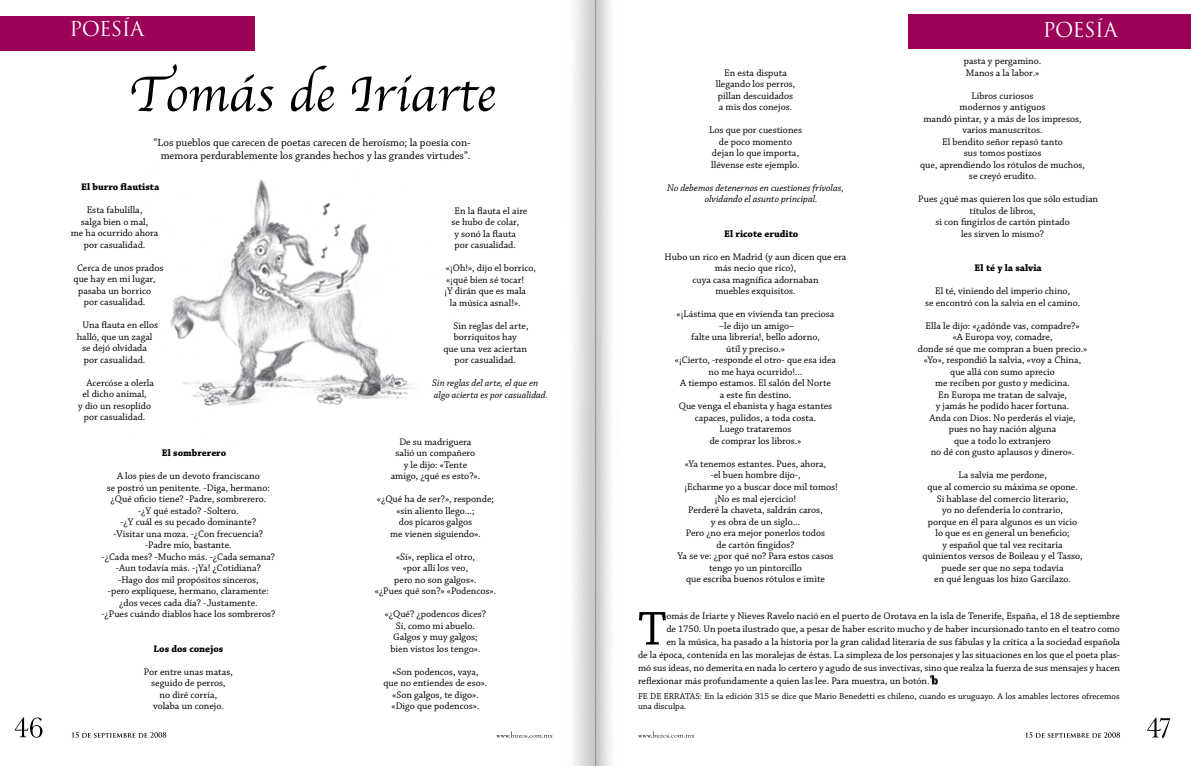
<style>
.page{position:relative;width:1191px;height:766px;background:#fff}
.page>*{position:absolute;margin:0;border:0;box-sizing:border-box;transform-origin:0 0}
.t1{font:52px "Apple Chancery";color:#000}
.t2{font:50px "Chaparral Pro";color:#000}
.t3{font:20px "Trajan Pro";letter-spacing:-.02em;color:#fff}
.t4{font:11px/13px "Chaparral Pro";color:#000;text-align:right}
.t5{font:10px/11.5px "Chaparral Pro";color:#000;text-align:center}
.t6{font:italic 10px/11.5px "Chaparral Pro";color:#000}
.t7{font:700 10px "Chaparral Pro";color:#000}
.t8{font:9px/10px "Chaparral Pro";color:#000}
</style>
<div class="page">
<div style="left:0;top:16px;width:254px;height:35px;background:#9c0058"></div>
<img style="left:574px;top:0;width:36px;height:765px">
<div style="left:908px;top:14px;width:283px;height:35px;background:#9c0058"></div>
<svg style="left:1147px;top:717px;width:23px;height:20px"></svg>
<svg style="left:1025px;top:732px;width:95px;height:5px"></svg>
<svg style="left:638px;top:731px;width:56px;height:6px"></svg>
<svg style="left:15px;top:717px;width:27px;height:20px"></svg>
<svg style="left:72px;top:732px;width:94px;height:5px"></svg>
<svg style="left:496px;top:731px;width:57px;height:6px"></svg>
<svg style="left:930px;top:675px;width:7px;height:9px"></svg>
<img style="left:170px;top:179px;width:247px;height:227px">
<h3 class="t3" style="left:69px;top:16px;width:76px">POESÍA</h3>
<h3 class="t3" style="left:1042px;top:17px;width:76px">POESÍA</h3>
<h1 class="t1" style="left:128px;top:53px;width:368px">Tomás de Iriarte</h1>
<p class="t4" style="left:154px;top:137px;width:318px">“Los pueblos que carecen de poetas carecen de heroísmo; la poesía con&shy;memora perdurablemente los grandes hechos y las grandes virtudes”.</p>
<p class="t7" style="left:81px;top:181px;width:80px">El burro flautista</p>
<p class="t5" style="left:71px;top:204px;width:89px">Esta fabulilla,<br>salga bien o mal,<br>me ha ocurrido ahora por casualidad.</p>
<p class="t5" style="left:77px;top:262px;width:88px">Cerca de unos prados</p>
<p class="t5" style="left:74px;top:273px;width:83px">que hay en mi lugar,</p>
<p class="t5" style="left:78px;top:285px;width:74px">pasaba un borrico</p>
<p class="t5" style="left:84px;top:296px;width:63px">por casualidad.</p>
<p class="t5" style="left:77px;top:319px;width:83px">Una flauta en ellos halló, que un zagal se dejó olvidada por casualidad.</p>
<p class="t5" style="left:86px;top:377px;width:69px">Acercóse a olerla</p>
<p class="t5" style="left:82px;top:388px;width:66px">el dicho animal,</p>
<p class="t5" style="left:78px;top:400px;width:74px">y dio un resoplido</p>
<p class="t5" style="left:84px;top:411px;width:63px">por casualidad.</p>
<p class="t7" style="left:162px;top:447px;width:66px">El sombrerero</p>
<p class="t5" style="left:101px;top:470px;width:175px">A los pies de un devoto franciscano<br>se postró un penitente. -Diga, hermano: ¿Qué oficio tiene? -Padre, sombrerero.<br>-¿Y qué estado? -Soltero.<br>-¿Y cuál es su pecado dominante?<br>-Visitar una moza. -¿Con frecuencia? -Padre mío, bastante.<br>-¿Cada mes? -Mucho más. -¿Cada semana? -Aun todavía más. -¡Ya! ¿Cotidiana?<br>-Hago dos mil propósitos sinceros,<br>-pero explíquese, hermano, claramente: ¿dos veces cada día? -Justamente.<br>-¿Pues cuándo diablos hace los sombreros?</p>
<p class="t7" style="left:153px;top:642px;width:71px">Los dos conejos</p>
<p class="t5" style="left:144px;top:666px;width:90px">Por entre unas matas, seguido de perros,<br>no diré corría,<br>volaba un conejo.</p>
<p class="t5" style="left:454px;top:205px;width:74px">En la flauta el aire</p>
<p class="t5" style="left:451px;top:217px;width:69px">se hubo de colar,</p>
<p class="t5" style="left:454px;top:228px;width:63px">y sonó la flauta</p>
<p class="t5" style="left:454px;top:240px;width:63px">por casualidad.</p>
<p class="t5" style="left:446px;top:263px;width:91px">«¡Oh!», dijo el borrico,</p>
<p class="t5" style="left:446px;top:274px;width:80px">«¡qué bien sé tocar!</p>
<p class="t5" style="left:444px;top:286px;width:83px">¡Y dirán que es mala</p>
<p class="t5" style="left:450px;top:297px;width:72px">la música asnal!».</p>
<p class="t5" style="left:453px;top:320px;width:77px">Sin reglas del arte,</p>
<p class="t5" style="left:454px;top:332px;width:64px">borriquitos hay</p>
<p class="t5" style="left:443px;top:343px;width:85px">que una vez aciertan</p>
<p class="t5" style="left:454px;top:355px;width:63px">por casualidad.</p>
<p class="t6" style="left:432px;top:378px;width:117px">Sin reglas del arte, el que en algo acierta es por casualidad.</p>
<p class="t5" style="left:391px;top:436px;width:91px">De su madriguera salió un compañero<br>y le dijo: «Tente amigo, ¿qué es esto?».</p>
<p class="t5" style="left:377px;top:493px;width:118px">«¿Qué ha de ser?», responde; «sin aliento llego...;<br>dos pícaros galgos<br>me vienen siguiendo».</p>
<p class="t5" style="left:375px;top:551px;width:123px">«Sí», replica el otro,<br>«por allí los veo,<br>pero no son galgos».<br>«¿Pues qué son?» «Podencos».</p>
<p class="t5" style="left:385px;top:608px;width:103px">«¿Qué? ¿podencos dices?<br>Sí, como mi abuelo.<br>Galgos y muy galgos; bien vistos los tengo».</p>
<p class="t5" style="left:383px;top:666px;width:105px">«Son podencos, vaya,<br>que no entiendes de eso». «Son galgos, te digo». «Digo que podencos».</p>
<p class="t5" style="left:716px;top:67px;width:81px">En esta disputa llegando los perros, pillan descuidados a mis dos conejos.</p>
<p class="t5" style="left:709px;top:125px;width:94px">Los que por cuestiones de poco momento dejan lo que importa, llévense este ejemplo.</p>
<p class="t6" style="left:705px;top:182px;width:141px;text-indent:-38px">No debemos detenernos en cuestiones frívolas, olvidando el asunto principal.</p>
<p class="t7" style="left:724px;top:228px;width:76px">El ricote erudito</p>
<p class="t5" style="left:664px;top:251px;width:183px">Hubo un rico en Madrid (y aun dicen que era más necio que rico),<br>cuya casa magnífica adornaban<br>muebles exquisitos.</p>
<p class="t5" style="left:675px;top:309px;width:163px">«¡Lástima que en vivienda tan preciosa –le dijo un amigo–<br>falte una librería!, bello adorno,<br>útil y preciso.»<br>«¡Cierto, -responde el otro- que esa idea no me haya ocurrido!...<br>A tiempo estamos. El salón del Norte<br>a este fin destino.<br>Que venga el ebanista y haga estantes capaces, pulidos, a toda costa.<br>Luego trataremos<br>de comprar los libros.»</p>
<p class="t5" style="left:685px;top:458px;width:143px">«Ya tenemos estantes. Pues, ahora,</p>
<p class="t5" style="left:710px;top:470px;width:91px">-el buen hombre dijo-,</p>
<p class="t5" style="left:684px;top:481px;width:155px">¡Echarme yo a buscar doce mil tomos!</p>
<p class="t5" style="left:715px;top:493px;width:83px">¡No es mal ejercicio!</p>
<p class="t5" style="left:688px;top:504px;width:136px">Perderé la chaveta, saldrán caros,</p>
<p class="t5" style="left:711px;top:516px;width:91px">y es obra de un siglo...</p>
<p class="t5" style="left:686px;top:527px;width:141px">Pero ¿no era mejor ponerlos todos</p>
<p class="t5" style="left:716px;top:539px;width:79px">de cartón fingidos?</p>
<p class="t5" style="left:677px;top:550px;width:157px">Ya se ve: ¿por qué no? Para estos casos</p>
<p class="t5" style="left:709px;top:562px;width:94px">tengo yo un pintorcillo</p>
<p class="t5" style="left:686px;top:573px;width:140px">que escriba buenos rótulos e imite</p>
<p class="t5" style="left:964px;top:56px;width:79px;text-align:left">pasta y pergamino.<br>Manos a la labor.»</p>
<p class="t5" style="left:920px;top:90px;width:166px">Libros curiosos<br>modernos y antiguos<br>mandó pintar, y a más de los impresos, varios manuscritos.<br>El bendito señor repasó tanto<br>sus tomos postizos<br>que, aprendiendo los rótulos de muchos, se creyó erudito.</p>
<p class="t5" style="left:918px;top:194px;width:181px">Pues ¿qué mas quieren los que sólo estudian</p>
<p class="t5" style="left:969px;top:205px;width:68px">títulos de libros,</p>
<p class="t5" style="left:935px;top:217px;width:136px">si con fingirlos de cartón pintado</p>
<p class="t5" style="left:961px;top:228px;width:84px">les sirven lo mismo?</p>
<p class="t7" style="left:974px;top:262px;width:69px">El té y la salvia</p>
<p class="t5" style="left:925px;top:286px;width:157px">El té, viniendo del imperio chino,<br>se encontró con la salvia en el camino.</p>
<p class="t5" style="left:918px;top:320px;width:171px">Ella le dijo: «¿adónde vas, compadre?»<br>«A Europa voy, comadre,<br>donde sé que me compran a buen precio.» «Yo», respondió la salvia, «voy a China, que allá con sumo aprecio<br>me reciben por gusto y medicina.<br>En Europa me tratan de salvaje,<br>y jamás he podido hacer fortuna.<br>Anda con Dios. No perderás el viaje,<br>pues no hay nación alguna<br>que a todo lo extranjero<br>no dé con gusto aplausos y dinero».</p>
<p class="t5" style="left:922px;top:470px;width:161px">La salvia me perdone,<br>que al comercio su máxima se opone.<br>Si hablase del comercio literario,<br>yo no defendería lo contrario,<br>porque en él para algunos es un vicio<br>lo que es en general un beneficio;<br>y español que tal vez recitaría quinientos versos de Boileau y el Tasso, puede ser que no sepa todavía<br>en qué lenguas los hizo Garcilazo.</p>
<h2 class="t2" style="left:638px;top:600px;width:30px">T</h2>
<p class="t5" style="left:666px;top:610px;width:455px">omás de Iriarte y Nieves Ravelo nació en el puerto de Orotava en la isla de Tenerife, España, el 18 de septiembre</p>
<p class="t5" style="left:666px;top:623px;width:455px">de 1750. Un poeta ilustrado que, a pesar de haber escrito mucho y de haber incursionado tanto en el teatro como</p>
<p class="t5" style="left:666px;top:636px;width:455px">en la música, ha pasado a la historia por la gran calidad literaria de sus fábulas y la crítica a la sociedad española</p>
<p class="t5" style="left:638px;top:649px;width:483px">de la época, contenida en las moralejas de éstas. La simpleza de los personajes y las situaciones en los que el poeta plas-</p>
<p class="t5" style="left:638px;top:662px;width:483px">mó sus ideas, no demerita en nada lo certero y agudo de sus invectivas, sino que realza la fuerza de sus mensajes y hacen</p>
<p class="t5" style="left:638px;top:675px;width:293px">reflexionar más profundamente a quien las lee. Para muestra, un botón.</p>
<p class="t8" style="left:638px;top:691px;width:483px">FE DE ERRATAS: En la edición 315 se dice que Mario Benedetti es chileno, cuando es uruguayo. A los amables lectores ofrecemos una disculpa.</p>
</div>
